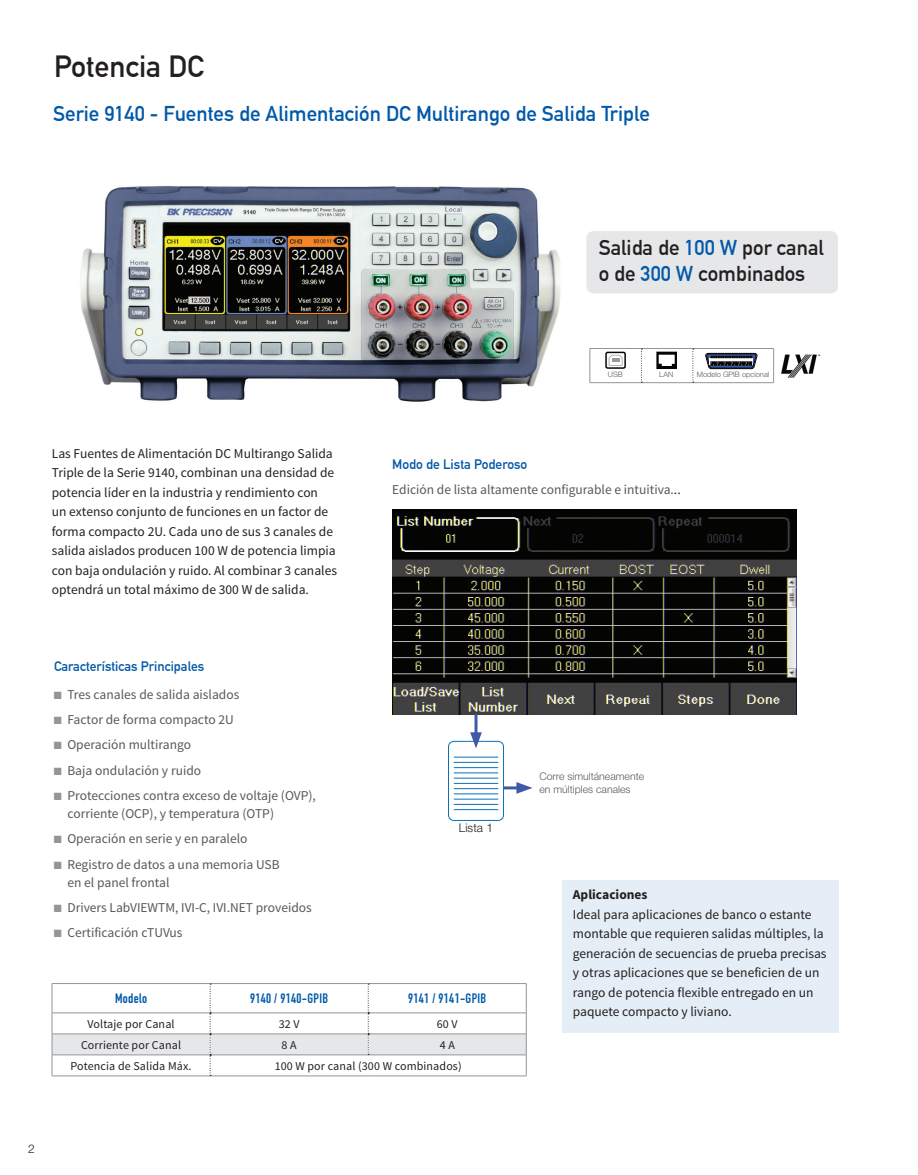
<style>
.page{position:relative;width:918px;height:1175px;background:#fff}
.page>*{position:absolute;margin:0;border:0;box-sizing:border-box;transform-origin:0 0}
.t1{font:700 30px "DIN Alternate";color:#231f20}
.t2{font:700 21px "DIN Alternate";color:#0159a9}
.t3{font:700 21px/25.2px "DIN Alternate";color:#231f20}
.t4{font:13.5px/19.5px "Source Sans Pro";color:#231f20}
.t5{font:13.5px/18px "Source Sans Pro";color:#57585a}
.t6{font:700 13.5px "DIN Alternate";color:#0159a9}
.t7{font:700 13.5px "DIN Condensed";letter-spacing:.025em;color:#0159a9}
.t8{font:700 13.5px "Source Sans Pro";color:#231f20}
.t9{font:12px "Source Sans Pro";letter-spacing:.01em;color:#231f20}
.t10{font:300 12px "Helvetica Neue";color:#231f20}
.t11{font:300 10.5px/12.6px "Helvetica Neue";color:#57585a}
.t12{font:300 7.5px "Helvetica Neue";color:#57585a}
.s1{color:#0159a9}
.s2{color:#231f20}
.s3{color:#939598}
</style>
<div class="page">
<div style="left:586px;top:231px;width:252px;height:62px;background:#e6e7e9;border-radius:7px"></div>
<img style="left:392px;top:509px;width:405px;height:205px">
<div style="left:448px;top:741px;width:56px;height:79px;border:1px solid #0c70b9;border-radius:5px"></div>
<hr style="left:454px;top:757px;width:44px;height:1px;background:#0c70b9">
<hr style="left:454px;top:762px;width:44px;height:1px;background:#0c70b9">
<hr style="left:454px;top:767px;width:44px;height:1px;background:#0c70b9">
<hr style="left:454px;top:772px;width:44px;height:1px;background:#0c70b9">
<hr style="left:454px;top:778px;width:44px;height:1px;background:#0c70b9">
<hr style="left:454px;top:783px;width:44px;height:1px;background:#0c70b9">
<hr style="left:454px;top:788px;width:44px;height:1px;background:#0c70b9">
<hr style="left:454px;top:793px;width:44px;height:1px;background:#0c70b9">
<hr style="left:454px;top:799px;width:44px;height:1px;background:#0c70b9">
<hr style="left:454px;top:804px;width:44px;height:1px;background:#0c70b9">
<hr style="left:454px;top:809px;width:44px;height:1px;background:#0c70b9">
<hr style="left:475px;top:714px;width:3px;height:24px;background:#4059a7">
<svg style="left:470px;top:732px;width:12px;height:16px"></svg>
<hr style="left:504px;top:786px;width:18px;height:3px;background:#4059a7">
<svg style="left:516px;top:782px;width:17px;height:11px"></svg>
<img style="left:80px;top:186px;width:481px;height:216px">
<svg style="left:52px;top:983px;width:475px;height:93px"></svg>
<div style="left:562px;top:880px;width:276px;height:152px;background:#e5eef7"></div>
<img style="left:781px;top:354px;width:40px;height:24px">
<hr style="left:590px;top:348px;width:51px;height:1px;background:#939598">
<hr style="left:590px;top:349px;width:1px;height:33px;background:#939598">
<hr style="left:641px;top:348px;width:52px;height:1px;background:#939598">
<hr style="left:693px;top:348px;width:81px;height:1px;background:#939598">
<hr style="left:773px;top:349px;width:1px;height:33px;background:#939598">
<hr style="left:590px;top:382px;width:51px;height:1px;background:#939598">
<hr style="left:641px;top:382px;width:52px;height:1px;background:#939598">
<hr style="left:693px;top:382px;width:81px;height:1px;background:#939598">
<svg style="left:641px;top:349px;width:1px;height:34px"></svg>
<svg style="left:693px;top:349px;width:1px;height:34px"></svg>
<svg style="left:705px;top:353px;width:52px;height:16px"></svg>
<svg style="left:609px;top:355px;width:13px;height:10px"></svg>
<div style="left:605px;top:352px;width:21px;height:17px;border:1px solid #040503;border-radius:2px"></div>
<svg style="left:656px;top:352px;width:21px;height:17px"></svg>
<h1 class="t1" style="left:54px;top:43px;width:151px">Potencia DC</h1>
<h2 class="t2" style="left:53px;top:98px;width:598px">Serie 9140 - Fuentes de Alimentación DC Multirango de Salida Triple</h2>
<h2 class="t3" style="left:599px;top:234px;width:227px">Salida de <span class="s1">100 W</span> por canal o de <span class="s1">300 W</span> combinados</h2>
<p class="t4" style="left:52px;top:443px;width:287px">Las Fuentes de Alimentación DC Multirango Salida Triple de la Serie 9140, combinan una densidad de potencia líder en la industria y rendimiento con<br>un extenso conjunto de funciones en un factor de forma compacto 2U. Cada uno de sus 3 canales de salida aislados producen 100 W de potencia limpia con baja ondulación y ruido. Al combinar 3 canales optendrá un total máximo de 300 W de salida.</p>
<p class="t6" style="left:392px;top:454px;width:137px">Modo de Lista Poderoso</p>
<p class="t12" style="left:608px;top:368px;width:16px">USB</p>
<p class="t12" style="left:659px;top:368px;width:16px">LAN</p>
<p class="t12" style="left:697px;top:368px;width:74px">Modelo GPIB opcional</p>
<p class="t5" style="left:392px;top:480px;width:290px">Edición de lista altamente configurable e intuitiva.<span class="s2">..</span></p>
<p class="t6" style="left:54px;top:656px;width:152px">Características Principales</p>
<p class="t5" style="left:54px;top:685px;width:187px"><span class="s3">■</span> Tres canales de salida aislados</p>
<p class="t5" style="left:54px;top:710px;width:181px"><span class="s3">■</span> Factor de forma compacto 2U</p>
<p class="t5" style="left:54px;top:736px;width:139px"><span class="s3">■</span> Operación multirango</p>
<p class="t5" style="left:54px;top:761px;width:149px"><span class="s3">■</span> Baja ondulación y ruido</p>
<p class="t5" style="left:67px;top:786px;width:250px;text-indent:-13px"><span class="s3">■</span> Protecciones contra exceso de voltaje (OVP), corriente (OCP), y temperatura (OTP)</p>
<p class="t5" style="left:54px;top:830px;width:195px"><span class="s3">■</span> Operación en serie y en paralelo</p>
<p class="t5" style="left:67px;top:855px;width:214px;text-indent:-13px"><span class="s3">■</span> Registro de datos a una memoria USB en el panel frontal</p>
<p class="t5" style="left:54px;top:898px;width:259px"><span class="s3">■</span> Drivers LabVIEWTM, IVI-C, IVI.NET proveidos</p>
<p class="t5" style="left:54px;top:924px;width:130px"><span class="s3">■</span> Certificación cTUVus</p>
<p class="t10" style="left:459px;top:817px;width:36px">Lista 1</p>
<p class="t7" style="left:115px;top:989px;width:33px">Modelo</p>
<p class="t7" style="left:250px;top:989px;width:80px">9140 / 9140-GPIB</p>
<p class="t7" style="left:408px;top:989px;width:80px">9141 / 9141-GPIB</p>
<p class="t9" style="left:87px;top:1016px;width:89px">Voltaje por Canal</p>
<p class="t9" style="left:279px;top:1016px;width:22px">32 V</p>
<p class="t9" style="left:437px;top:1016px;width:22px">60 V</p>
<p class="t9" style="left:81px;top:1037px;width:102px">Corriente por Canal</p>
<p class="t9" style="left:282px;top:1037px;width:17px">8 A</p>
<p class="t9" style="left:440px;top:1037px;width:17px">4 A</p>
<p class="t9" style="left:71px;top:1058px;width:123px">Potencia de Salida Máx.</p>
<p class="t9" style="left:275px;top:1058px;width:189px">100 W por canal (300 W combinados)</p>
<p class="t11" style="left:539px;top:769px;width:106px">Corre simultáneamente en múltiples canales</p>
<p class="t8" style="left:573px;top:886px;width:76px">Aplicaciones</p>
<p class="t4" style="left:573px;top:905px;width:255px">Ideal para aplicaciones de banco o estante montable que requieren salidas múltiples, la generación de secuencias de prueba precisas y otras aplicaciones que se beneficien de un rango de potencia flexible entregado en un paquete compacto y liviano.</p>
<p class="t10" style="left:28px;top:1139px;width:8px">2</p>
</div>
